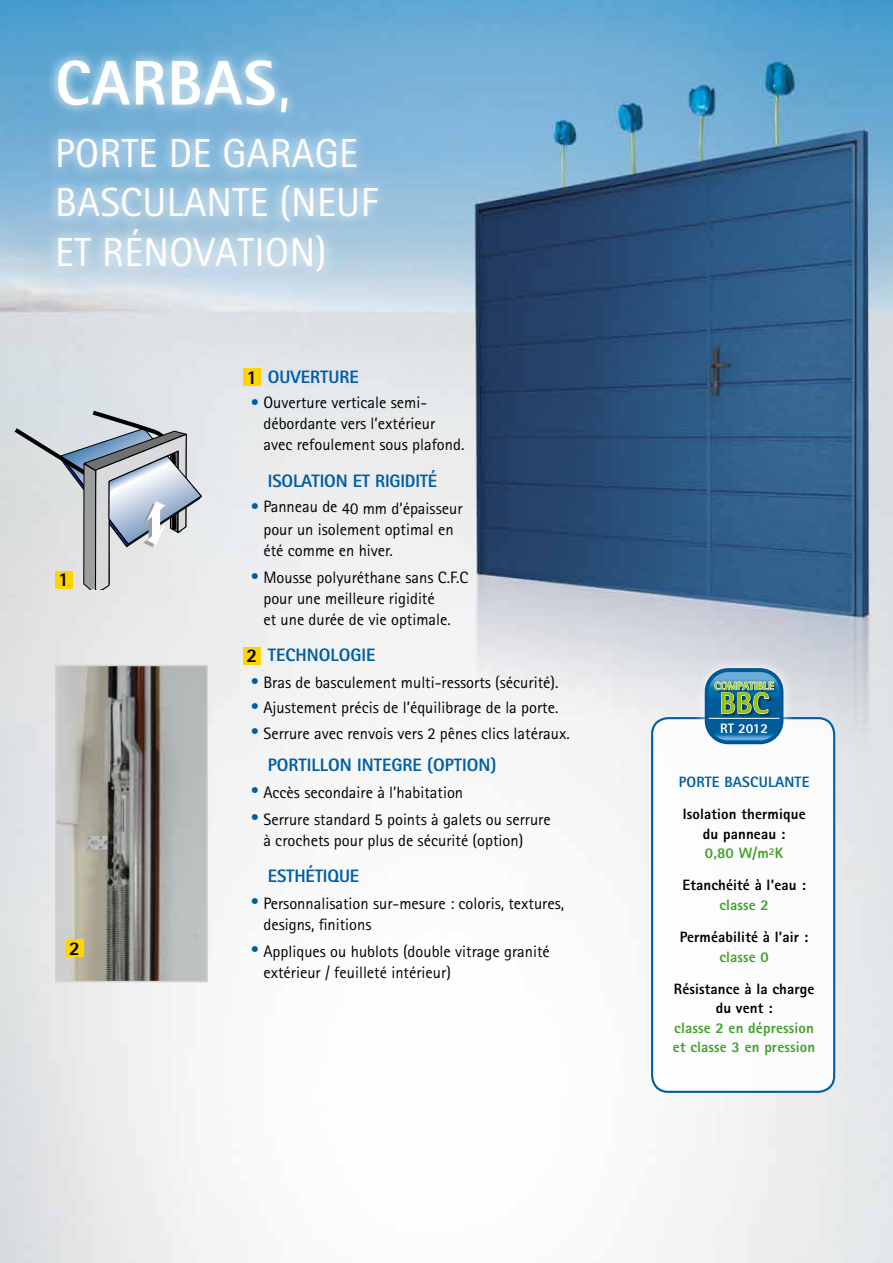
<style>
.page{position:relative;width:893px;height:1263px;background:#fff}
.page>*{position:absolute;margin:0;border:0;box-sizing:border-box;transform-origin:0 0}
.t1{font:800 63px "Rotis Sans Serif";letter-spacing:.02em;color:#fff}
.t2{font:40.5px/49.5px "Rotis Sans Serif";letter-spacing:.01em;color:#fff}
.t3{font:800 29.55px "Rotis Sans Serif";color:#97bf0d}
.t4{font:800 19.35px "Rotis Sans Serif";color:#000}
.t5{font:800 18px "Rotis Sans Serif";color:#005ea5}
.t6{font:16.5px/21px "Rotis Sans Serif";color:#000}
.t7{font:800 15px/19.5px "Rotis Sans Serif";letter-spacing:.01em;color:#000;text-align:center}
.t8{font:800 15px/19.5px "Rotis Sans Serif";letter-spacing:.01em;color:#44a12b}
.t9{font:800 15px "Rotis Sans Serif";letter-spacing:.01em;color:#005ea5}
.t10{font:800 13.65px "Rotis Sans Serif";color:#fff}
.t11{font:800 11.1px "Rotis Sans Serif";color:#97bf0d}
.s1{font-weight:400}
.s2{color:#005ea5}
</style>
<div class="page">
<img style="left:0;top:0;width:893px;height:1263px">
<svg style="left:47px;top:49px;width:341px;height:233px;background:#9bc3df"></svg>
<div style="left:652px;top:718px;width:182px;height:374px;background:#fff;border-radius:16px"></div>
<div style="left:651px;top:717px;width:184px;height:376px;border:2px solid #005ea5;border-radius:16px"></div>
<div style="left:693px;top:656px;width:102px;height:100px;background:#fff;opacity:.75"></div>
<div style="left:705px;top:669px;width:78px;height:74px;background:#005b9a;border-radius:23px"></div>
<div style="left:705px;top:668px;width:78px;height:76px;border:1px solid #00538d;border-radius:23px"></div>
<svg style="left:713px;top:734px;width:62px;height:6px"></svg>
<hr style="left:709px;top:718px;width:70px;height:1px;background:#fff">
<img style="left:713px;top:715px;width:65px;height:4px">
<svg style="left:709px;top:672px;width:70px;height:43px"></svg>
<svg style="left:15px;top:411px;width:191px;height:178px;background:#c5c9ce"></svg>
<img style="left:58px;top:668px;width:147px;height:311px">
<div style="left:55px;top:665px;width:153px;height:317px;border:2px solid #d2d3d5"></div>
<div style="left:55px;top:571px;width:17px;height:17px;background:#ffd400"></div>
<div style="left:66px;top:940px;width:17px;height:17px;background:#ffd400"></div>
<div style="left:243px;top:647px;width:18px;height:17px;background:#ffd400"></div>
<div style="left:243px;top:368px;width:18px;height:18px;background:#ffd400"></div>
<h1 class="t1" style="left:55px;top:43px;width:237px">CARBAS<span class="s1">,</span></h1>
<h2 class="t2" style="left:55px;top:128px;width:324px">Porte de garage basculante (neuf et rénovation)</h2>
<p class="t4" style="left:58px;top:567px;width:12px">1</p>
<p class="t4" style="left:69px;top:936px;width:12px">2</p>
<p class="t5" style="left:268px;top:365px;width:93px">ouverture</p>
<p class="t6" style="left:263px;top:392px;width:202px;text-indent:-13px"><span class="s2">•</span> Ouverture verticale semi&shy;débordante vers l’extérieur avec refoulement sous plafond.</p>
<p class="t5" style="left:268px;top:470px;width:171px">ISOLATION ET RIGIDITé</p>
<p class="t6" style="left:263px;top:498px;width:201px;text-indent:-13px"><span class="s2">•</span> Panneau de 40 mm d’épaisseur pour un isolement optimal en été comme en hiver.</p>
<p class="t6" style="left:263px;top:567px;width:205px;text-indent:-13px"><span class="s2">•</span> Mousse polyuréthane sans C.F.C pour une meilleure rigidité<br>et une durée de vie optimale.</p>
<p class="t5" style="left:268px;top:644px;width:107px">TECHNOLOGIE</p>
<p class="t6" style="left:251px;top:672px;width:309px"><span class="s2">•</span> Bras de basculement multi-ressorts (sécurité).</p>
<p class="t6" style="left:251px;top:697px;width:309px"><span class="s2">•</span> Ajustement précis de l’équilibrage de la porte.</p>
<p class="t6" style="left:251px;top:722px;width:320px"><span class="s2">•</span> Serrure avec renvois vers 2 pênes clics latéraux.</p>
<p class="t5" style="left:268px;top:753px;width:230px">PORTILLON INTEGRE (option)</p>
<p class="t6" style="left:251px;top:781px;width:214px"><span class="s2">•</span> Accès secondaire à l’habitation</p>
<p class="t6" style="left:263px;top:809px;width:289px;text-indent:-13px"><span class="s2">•</span> Serrure standard 5 points à galets ou serrure à crochets pour plus de sécurité (option)</p>
<p class="t5" style="left:268px;top:864px;width:82px">ESTHéTIQUE</p>
<p class="t6" style="left:263px;top:892px;width:302px;text-indent:-13px"><span class="s2">•</span> Personnalisation sur-mesure : coloris, textures, designs, finitions</p>
<p class="t6" style="left:263px;top:941px;width:288px;text-indent:-13px"><span class="s2">•</span> Appliques ou hublots (double vitrage granité extérieur / feuilleté intérieur)</p>
<p class="t4" style="left:247px;top:365px;width:12px">1</p>
<p class="t4" style="left:247px;top:643px;width:12px">2</p>
<p class="t11" style="left:714px;top:679px;width:61px">COMPATIBLE</p>
<h3 class="t3" style="left:719px;top:684px;width:51px">BBC</h3>
<p class="t10" style="left:720px;top:719px;width:49px">RT 2012</p>
<p class="t9" style="left:679px;top:772px;width:55px">Porte basc</p>
<p class="t9" style="left:759px;top:772px;width:52px">ulante</p>
<p class="t7" style="left:683px;top:804px;width:124px">Isolation thermique du panneau :</p>
<p class="t8" style="left:705px;top:843px;width:80px">0,80 W/m²K</p>
<p class="t7" style="left:682px;top:875px;width:125px">Etanchéité à l’eau :</p>
<p class="t8" style="left:719px;top:895px;width:51px">classe 2</p>
<p class="t7" style="left:680px;top:927px;width:130px">Perméabilité à l’air :</p>
<p class="t8" style="left:719px;top:946px;width:51px">classe 0</p>
<p class="t7" style="left:674px;top:979px;width:142px">Résistance à la charge du vent :</p>
<p class="t8" style="left:673px;top:1018px;width:144px">classe 2 en dépression et classe 3 en pression</p>
</div>
